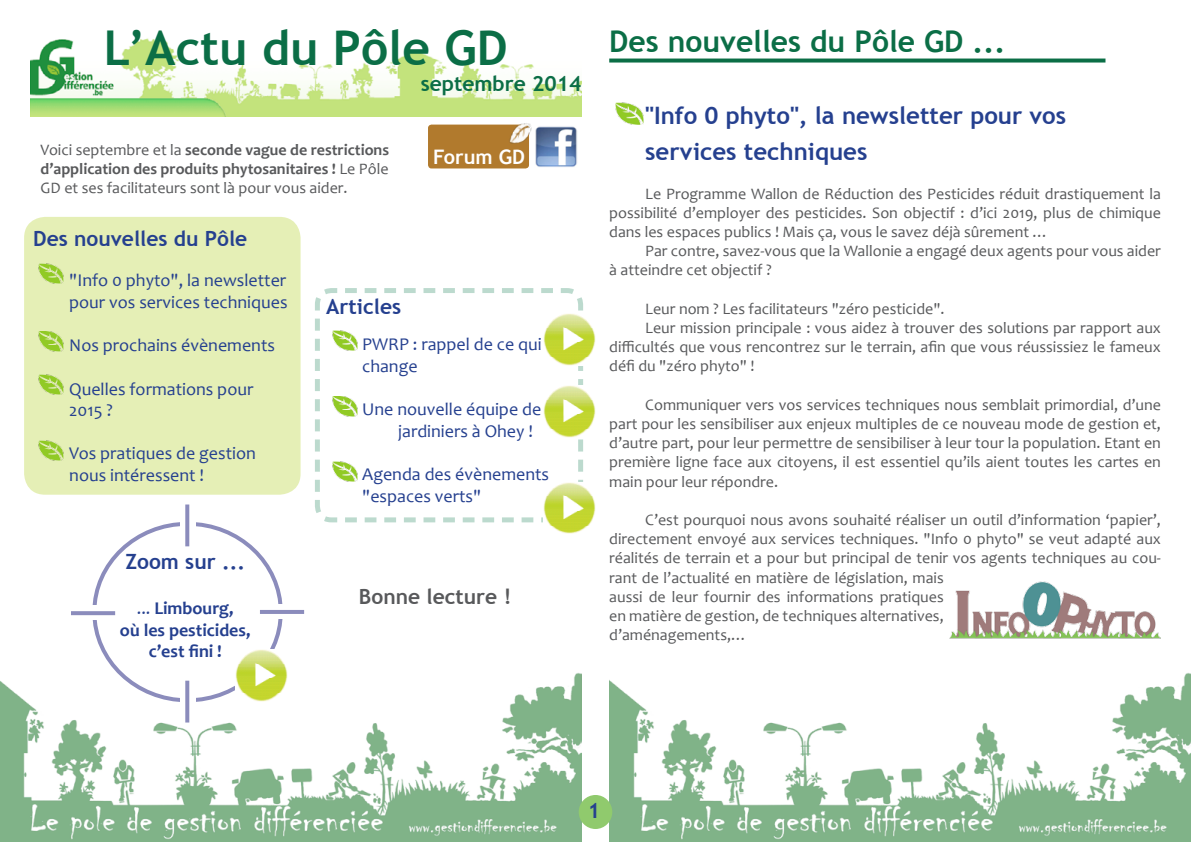
<style>
.page{position:relative;width:1191px;height:842px;background:#fff}
.page>*{position:absolute;margin:0;border:0;box-sizing:border-box;transform-origin:0 0}
.t1{font:700 48px "Trebuchet MS";color:#0b6e46}
.t2{font:700 30px "Trebuchet MS";color:#0b6e46}
.t3{font:700 24px/36px "Trebuchet MS";color:#25408f}
.t4{font:700 21px "Trebuchet MS";color:#25408f}
.t5{font:700 21px "Trebuchet MS";color:#58595b}
.t6{font:700 21px "Trebuchet MS";color:#0b6e46}
.t7{font:700 20px "Trebuchet MS";color:#fff}
.t8{font:18px/21.6px "Candara";color:#25408f}
.t9{font:700 18px/21.6px "Candara";color:#25408f;text-align:center}
.t10{font:16px/19.2px "Candara";color:#58595b;text-align:justify}
.t11{font:700 16px/19.2px "Candara";color:#58595b;text-align:justify}
.s1{font-weight:400}
</style>
<div class="page">
<img style="left:0;top:669px;width:582px;height:173px">
<img style="left:609px;top:673px;width:582px;height:169px">
<div style="left:578px;top:795px;width:34px;height:34px;background:#90ca6d;border-radius:50%"></div>
<div style="left:24px;top:217px;width:276px;height:278px;background:#e5efb6;border-radius:21px"></div>
<svg style="left:315px;top:288px;width:268px;height:235px"></svg>
<div style="left:180px;top:662px;width:15px;height:43px;background:#fff"></div>
<svg style="left:185px;top:504px;width:4px;height:42px"></svg>
<svg style="left:71px;top:611px;width:44px;height:4px"></svg>
<hr style="left:260px;top:610px;width:44px;height:4px;background:#8b8cbc">
<svg style="left:185px;top:681px;width:4px;height:41px"></svg>
<svg style="left:609px;top:59px;width:496px;height:4px;background:#277e5b"></svg>
<img style="left:615px;top:102px;width:28px;height:23px">
<img style="left:333px;top:330px;width:25px;height:20px">
<img style="left:333px;top:396px;width:25px;height:20px">
<img style="left:39px;top:264px;width:25px;height:20px">
<img style="left:39px;top:331px;width:25px;height:20px">
<img style="left:333px;top:462px;width:25px;height:20px">
<img style="left:535px;top:126px;width:42px;height:41px">
<div style="left:428px;top:125px;width:101px;height:43px;background:#b17a2d;border-radius:4px"></div>
<img style="left:507px;top:123px;width:25px;height:21px">
<img style="left:544px;top:313px;width:51px;height:52px">
<img style="left:235px;top:650px;width:52px;height:51px">
<img style="left:544px;top:385px;width:51px;height:52px">
<img style="left:544px;top:482px;width:51px;height:52px">
<img style="left:415px;top:50px;width:167px;height:66px">
<img style="left:30px;top:38px;width:385px;height:78px">
<img style="left:39px;top:374px;width:25px;height:20px">
<img style="left:39px;top:441px;width:25px;height:20px">
<img style="left:949px;top:581px;width:211px;height:58px">
<h1 class="t1" style="left:104px;top:18px;width:405px">L’Actu du Pôle GD</h1>
<h3 class="t6" style="left:421px;top:70px;width:162px">septembre 2014</h3>
<p class="t11" style="left:41px;top:140px;width:350px"><span class="s1">Voici septembre et la</span> seconde vague de restrictions d’application des produits phytosanitaires ! <span class="s1">Le Pôle GD et ses facilitateurs sont là pour vous aider.</span></p>
<p class="t7" style="left:433px;top:144px;width:93px">Forum GD</p>
<h3 class="t4" style="left:33px;top:225px;width:216px">Des nouvelles du Pôle</h3>
<p class="t8" style="left:69px;top:270px;width:220px">"Info 0 phyto", la newsletter pour vos services techniques</p>
<p class="t8" style="left:69px;top:335px;width:207px">Nos prochains évènements</p>
<p class="t8" style="left:69px;top:378px;width:186px">Quelles formations pour<br>2015 ?</p>
<p class="t8" style="left:69px;top:443px;width:188px">Vos pratiques de gestion nous intéressent !</p>
<h3 class="t4" style="left:125px;top:548px;width:121px">Zoom sur ...</h3>
<p class="t9" style="left:120px;top:598px;width:132px"><span class="s1">...</span> Limbourg,<br>où les pesticides, c’est fini !</p>
<h3 class="t4" style="left:326px;top:294px;width:76px">Articles</h3>
<p class="t8" style="left:362px;top:334px;width:181px">PWRP : rappel de ce qui change</p>
<p class="t8" style="left:398px;top:399px;width:144px;text-indent:-36px">Une nouvelle équipe de jardiniers à Ohey !</p>
<p class="t8" style="left:362px;top:463px;width:188px">Agenda des évènements "espaces verts"</p>
<h3 class="t5" style="left:359px;top:584px;width:154px">Bonne lecture !</h3>
<h2 class="t2" style="left:609px;top:23px;width:398px">Des nouvelles du Pôle GD ...</h2>
<h3 class="t3" style="left:645px;top:98px;width:422px">"Info 0 phyto", la newsletter pour vos services techniques</h3>
<p class="t10" style="left:609px;top:184px;width:553px;text-indent:36px">Le Programme Wallon de Réduction des Pesticides réduit drastiquement la possibilité d’employer des pesticides. Son objectif : d’ici 2019, plus de chimique dans les espaces publics ! Mais ça, vous le savez déjà sûrement …</p>
<p class="t10" style="left:609px;top:241px;width:553px;text-indent:36px">Par contre, savez-vous que la Wallonie a engagé deux agents pour vous aider à atteindre cet objectif ?</p>
<p class="t10" style="left:645px;top:299px;width:301px">Leur nom ? Les facilitateurs "zéro pesticide".</p>
<p class="t10" style="left:645px;top:318px;width:517px">Leur mission principale : vous aidez à trouver des solutions par rapport aux</p>
<p class="t10" style="left:609px;top:337px;width:553px">difficultés que vous rencontrez sur le terrain, afin que vous réussissiez le fameux</p>
<p class="t10" style="left:609px;top:357px;width:147px">défi du "zéro phyto" !</p>
<p class="t10" style="left:609px;top:395px;width:553px;text-indent:36px">Communiquer vers vos services techniques nous semblait primordial, d’une part pour les sensibiliser aux enjeux multiples de ce nouveau mode de gestion et, d’autre part, pour leur permettre de sensibiliser à leur tour la population. Etant en première ligne face aux citoyens, il est essentiel qu’ils aient toutes les cartes en main pour leur répondre.</p>
<p class="t10" style="left:609px;top:510px;width:553px;text-align:left;text-indent:36px">C’est pourquoi nous avons souhaité réaliser un outil d’information ‘papier’, directement envoyé aux services techniques. "Info 0 phyto" se veut adapté aux réalités de terrain et a pour but principal de tenir vos agents techniques au cou&shy;rant de l’actualité en matière de législation, mais<br>aussi de leur fournir des informations pratiques<br>en matière de gestion, de techniques alternatives,<br>d’aménagements,…</p>
<h3 class="t4" style="left:587px;top:798px;width:14px">1</h3>
</div>
